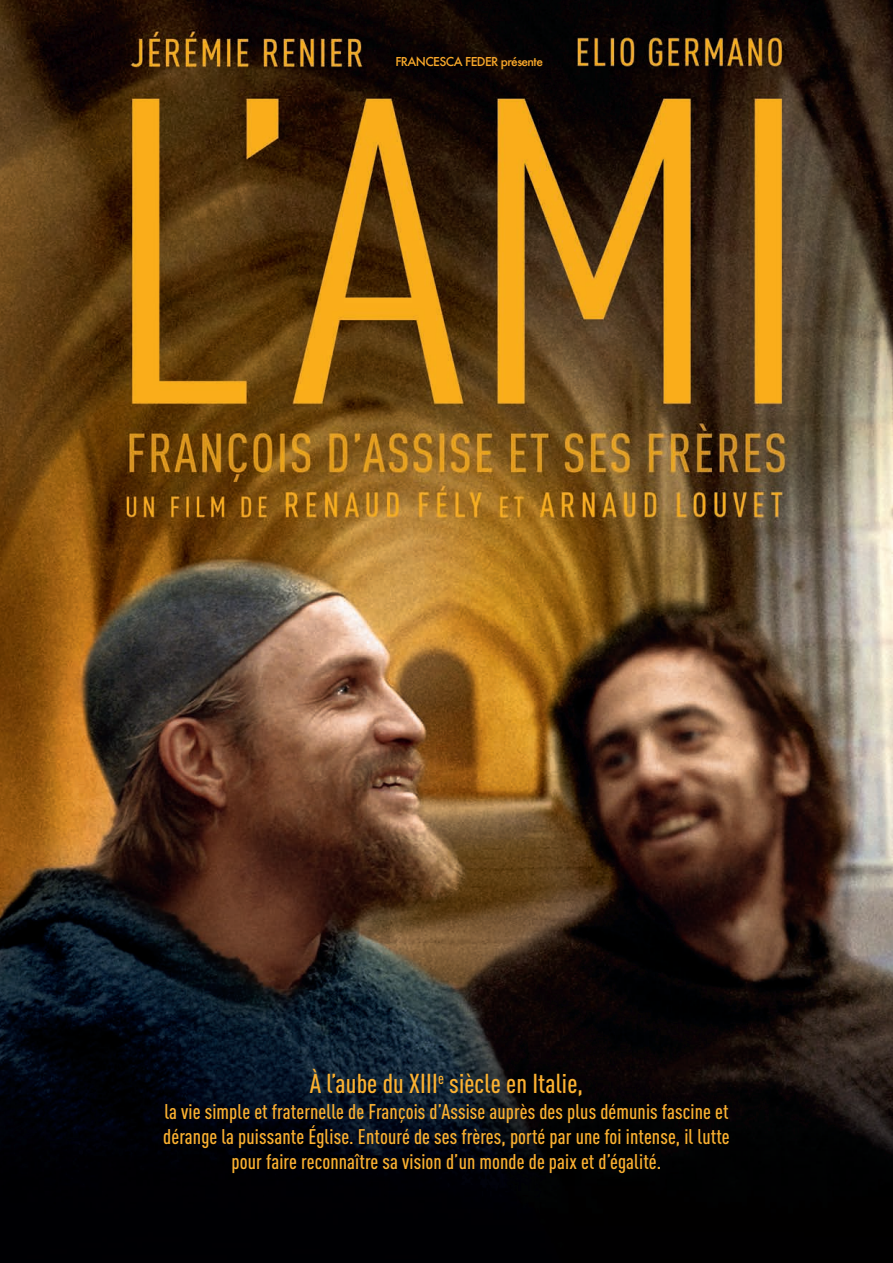
<style>
.page{position:relative;width:893px;height:1263px;background:#fff}
.page>*{position:absolute;margin:0;border:0;box-sizing:border-box;transform-origin:0 0}
.t1{font:500 condensed 27px "DIN Pro";letter-spacing:.005em;color:#fbb131}
.t2{font:500 condensed 21px/25.2px "DIN Pro";letter-spacing:.005em;color:#fbb131;text-align:center}
.t3{font:500 12px "Futura";letter-spacing:-.05em;color:#faa92a}
</style>
<div class="page">
<img style="left:0;top:0;width:893px;height:1263px">
<p class="t3" style="left:395px;top:53px;width:149px">FRANCESCA FEDER présente</p>
<p class="t1" style="left:310px;top:1064px;width:275px">À l’aube du XIII<sup>e</sup> siècle en Italie,</p>
<p class="t2" style="left:163px;top:1097px;width:568px">la vie simple et fraternelle de François d’Assise auprès des plus démunis fascine et dérange la puissante Église. Entouré de ses frères, porté par une foi intense, il lutte pour faire reconnaître sa vision d’un monde de paix et d’égalité.</p>
</div>
